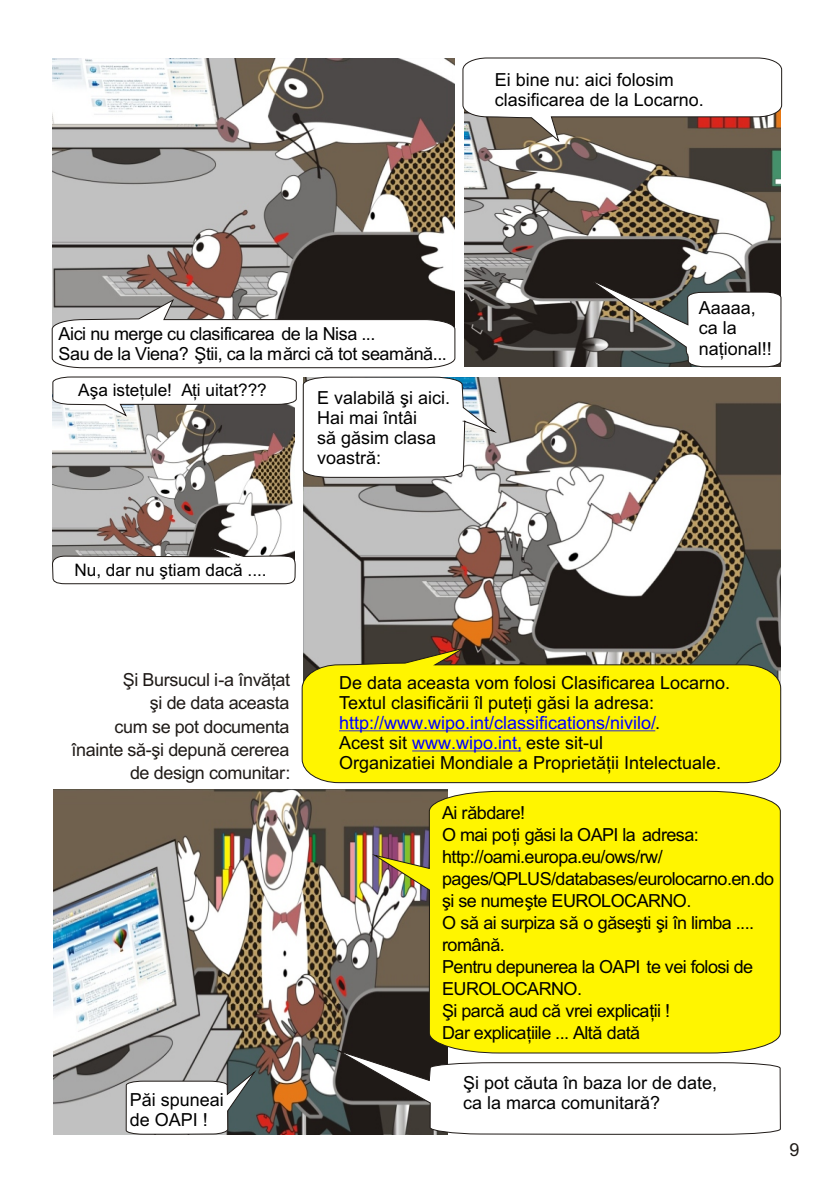
<style>
.page{position:relative;width:838px;height:1192px;background:#fff}
.page>*{position:absolute;margin:0;border:0;box-sizing:border-box;transform-origin:0 0}
.t1{font:18px/20px "Arial";color:#000}
.t2{font:18px/22px "Arial";letter-spacing:-.03em;color:#000}
.t3{font:18px/23.2px "Arial";letter-spacing:-.02em;color:#1f1a17;text-align:right}
.t4{font:18px/20px "Arial";letter-spacing:-.025em;color:#000}
.t5{font:17.2px "Arial";color:#000}
.s1{font-family:"Arial CE"}
.s2{color:#00f}
</style>
<div class="page">
<img style="left:303px;top:378px;width:477px;height:269px">
<img style="left:53px;top:59px;width:402px;height:240px">
<svg style="left:52px;top:299px;width:403px;height:69px"></svg>
<img style="left:464px;top:142px;width:317px;height:224px">
<svg style="left:586px;top:277px;width:195px;height:90px"></svg>
<svg style="left:303px;top:377px;width:194px;height:101px"></svg>
<svg style="left:463px;top:58px;width:319px;height:84px"></svg>
<img style="left:53px;top:416px;width:242px;height:129px">
<svg style="left:52px;top:377px;width:245px;height:39px"></svg>
<svg style="left:52px;top:545px;width:244px;height:39px"></svg>
<img style="left:53px;top:790px;width:395px;height:344px">
<svg style="left:372px;top:791px;width:409px;height:258px;fill:#fff500"></svg>
<svg style="left:302px;top:647px;width:479px;height:136px;fill:#fff500"></svg>
<hr style="left:339px;top:730px;width:316px;height:1px;background:#00f">
<hr style="left:412px;top:751px;width:109px;height:1px;background:#00f">
<svg style="left:126px;top:1070px;width:130px;height:65px"></svg>
<svg style="left:335px;top:1049px;width:446px;height:86px"></svg>
<p class="t1" style="left:495px;top:71px;width:210px">Ei bine nu: aici folosim clasificarea de la Locarno.</p>
<p class="t4" style="left:59px;top:325px;width:390px">Aici nu merge cu clasificarea de la Nisa ...<br>Sau de la Viena? <span class="s1">ª</span>tii, ca la m<span class="s1">ã</span>rci c<span class="s1">ã</span> tot seam<span class="s1">ã</span>n<span class="s1">ã...</span></p>
<p class="t5" style="left:78px;top:383px;width:190px">A<span class="s1">º</span>a iste<span class="s1">þ</span>ule! A<span class="s1">þ</span>i uitat???</p>
<p class="t1" style="left:317px;top:390px;width:134px">E valabil<span class="s1">ã º</span>i aici.<br>Hai mai <span class="s1">î</span>nt<span class="s1">â</span>i<br>s<span class="s1">ã</span> g<span class="s1">ã</span>sim clasa voastr<span class="s1">ã</span>:</p>
<p class="t1" style="left:699px;top:300px;width:74px">Aaaaa, ca la na<span class="s1">þ</span>ional!!</p>
<p class="t5" style="left:74px;top:564px;width:194px">Nu, dar nu <span class="s1">º</span>tiam dac<span class="s1">ã</span> ....</p>
<p class="t3" style="left:72px;top:670px;width:220px">ªi Bursucul i-a învãþat<br>ºi de data aceasta<br>cum se pot documenta înainte sã-ºi depunã cererea de design comunitar:</p>
<p class="t1" style="left:130px;top:1091px;width:96px">P<span class="s1">ã</span>i spuneai de OAPI !</p>
<p class="t1" style="left:339px;top:674px;width:393px">De data aceasta vom folosi Clasificarea Locarno.<br>Textul clasific<span class="s1">ã</span>rii <span class="s1">î</span>l pute<span class="s1">þ</span>i g<span class="s1">ã</span>si la adresa: <span class="s2">http://www.wipo.int/classifications/nivilo/</span>.<br>Acest sit <span class="s2">www.wipo.int,</span> este sit-ul<br>Organizatiei Mondiale a Propriet<span class="s1">ãþ</span>ii Intelectuale.</p>
<p class="t2" style="left:442px;top:803px;width:334px">Ai r<span class="s1">ã</span>bdare!<br>O mai po<span class="s1">þ</span>i g<span class="s1">ã</span>si la OAPI la adresa: http://oami.europa.eu/ows/rw/ pages/QPLUS/databases/eurolocarno.en.do <span class="s1">º</span>i se nume<span class="s1">º</span>te EUROLOCARNO.<br>O s<span class="s1">ã</span> ai surpiza s<span class="s1">ã</span> o g<span class="s1">ã</span>se<span class="s1">º</span>ti <span class="s1">º</span>i <span class="s1">î</span>n limba .... rom<span class="s1">â</span>n<span class="s1">ã</span>.<br>Pentru depunerea la OAPI te vei folosi de<br>EUROLOCARNO.<br><span class="s1">ª</span>i parc<span class="s1">ã</span> aud c<span class="s1">ã</span> vrei explica<span class="s1">þ</span>ii !<br>Dar explica<span class="s1">þ</span>iile ... Alt<span class="s1">ã</span> dat<span class="s1">ã</span></p>
<p class="t1" style="left:463px;top:1075px;width:256px"><span class="s1">ª</span>i pot c<span class="s1">ã</span>uta <span class="s1">î</span>n baza lor de date, ca la marca comunitar<span class="s1">ã</span>?</p>
<p class="t3" style="left:789px;top:1139px;width:12px">9</p>
</div>
